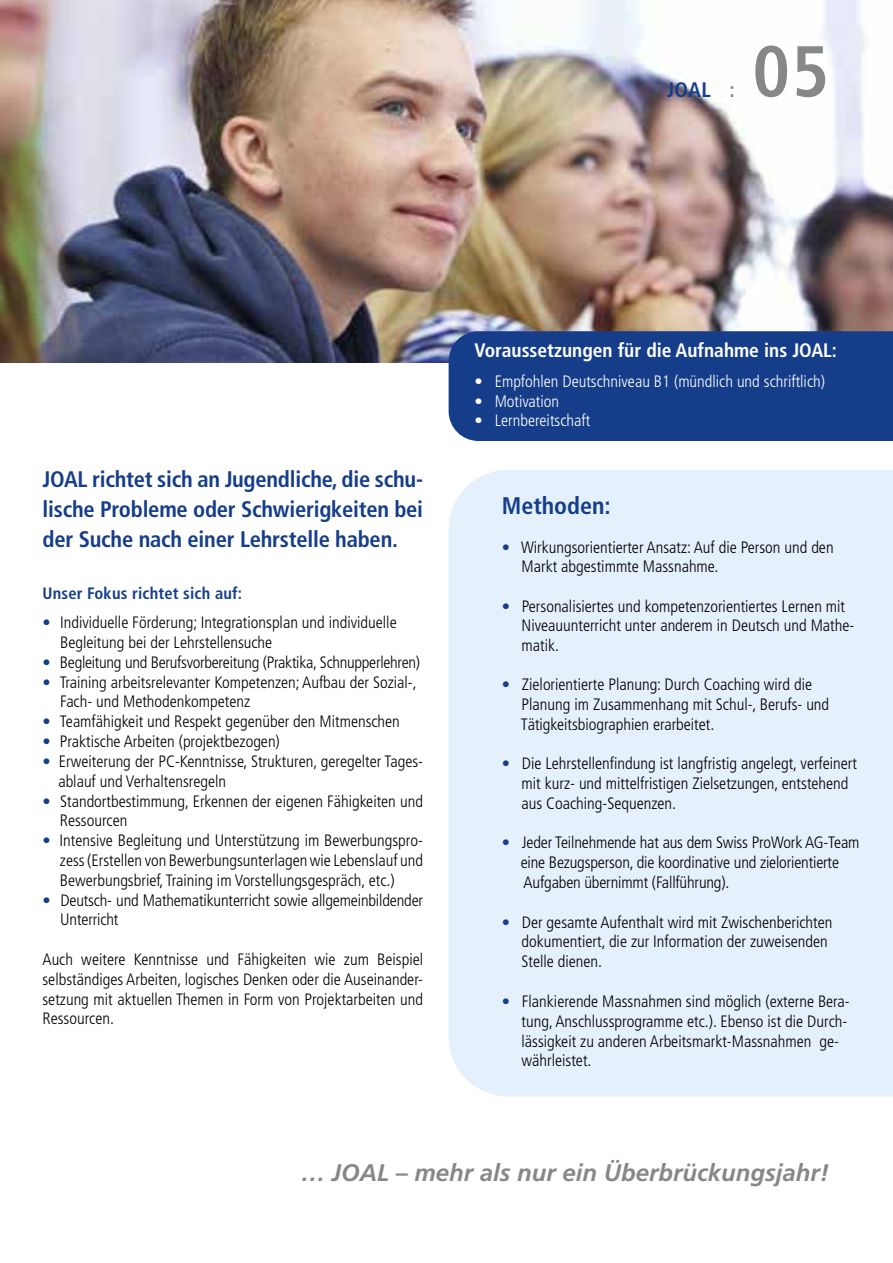
<style>
.page{position:relative;width:893px;height:1263px;background:#fff}
.page>*{position:absolute;margin:0;border:0;box-sizing:border-box;transform-origin:0 0}
.t1{font:700 condensed 72px "Frutiger";color:#878787}
.t2{font:italic 700 24px "Frutiger";color:#878787}
.t3{font:700 condensed 24px "Frutiger";color:#153d8a}
.t4{font:700 condensed 22.5px/30px "Frutiger";letter-spacing:-.01em;color:#153d8a;text-align:justify}
.t5{font:700 condensed 21px "Frutiger";color:#153d8a}
.t6{font:700 condensed 19.5px "Frutiger";color:#fff}
.t7{font:300 condensed 16.5px/19.8px "Frutiger";color:#000}
.t8{font:300 condensed 16.5px "Frutiger";color:#fff}
.t9{font:700 condensed 16.5px "Frutiger";letter-spacing:.01em;color:#153d8a}
.s1{color:#878787}
.s2{color:#153d8a}
</style>
<div class="page">
<img style="left:0;top:0;width:893px;height:362px">
<div style="left:449px;top:470px;width:444px;height:626px;background:#e4f0fb"></div>
<div style="left:449px;top:331px;width:444px;height:110px;background:#153d8a"></div>
<p class="t5" style="left:667px;top:77px;width:70px">JOAL <span class="s1">:</span></p>
<h1 class="t1" style="left:752px;top:29px;width:78px">05</h1>
<h3 class="t4" style="left:43px;top:464px;width:382px">JOAL richtet sich an Jugendliche, die schu&shy;lische Probleme oder Schwierigkeiten bei der Suche nach einer Lehrstelle haben.</h3>
<p class="t9" style="left:43px;top:583px;width:201px">Unser Fokus richtet sich auf:</p>
<p class="t7" style="left:60px;top:613px;width:338px;text-indent:-18px"><span class="s2">•</span> Individuelle Förderung; Integrationsplan und individuelle<br>Begleitung bei der Lehrstellensuche</p>
<p class="t7" style="left:43px;top:652px;width:379px"><span class="s2">•</span> Begleitung und Berufsvorbereitung (Praktika, Schnupperlehren)</p>
<p class="t7" style="left:60px;top:672px;width:358px;text-indent:-18px"><span class="s2">•</span> Training arbeitsrelevanter Kompetenzen; Aufbau der Sozial-,<br>Fach- und Methodenkompetenz</p>
<p class="t7" style="left:43px;top:712px;width:359px"><span class="s2">•</span> Teamfähigkeit und Respekt gegenüber den Mitmenschen</p>
<p class="t7" style="left:43px;top:732px;width:239px"><span class="s2">•</span> Praktische Arbeiten (projektbezogen)</p>
<p class="t7" style="left:58px;top:751px;width:366px;text-indent:-16px"><span class="s2">•</span> Erweiterung der PC-Kenntnisse, Strukturen, geregelter Tages&shy;ablauf und Verhaltensregeln</p>
<p class="t7" style="left:60px;top:791px;width:365px;text-indent:-17px"><span class="s2">•</span> Standortbestimmung, Erkennen der eigenen Fähigkeiten und<br>Ressourcen</p>
<p class="t7" style="left:60px;top:831px;width:365px;text-align:justify;text-indent:-17px"><span class="s2">•</span> Intensive Begleitung und Unterstützung im Bewerbungspro&shy;zess (Erstellen von Bewerbungsunterlagen wie Lebenslauf und Bewerbungsbrief, Training im Vorstellungsgespräch, etc.)</p>
<p class="t7" style="left:60px;top:890px;width:364px;text-indent:-18px"><span class="s2">•</span> Deutsch- und Mathematikunterricht sowie allgemeinbildender<br>Unterricht</p>
<p class="t7" style="left:43px;top:949px;width:382px;text-align:justify">Auch weitere Kenntnisse und Fähigkeiten wie zum Beispiel selbständiges Arbeiten, logisches Denken oder die Auseinander&shy;setzung mit aktuellen Themen in Form von Projektarbeiten und Ressourcen.</p>
<p class="t6" style="left:475px;top:338px;width:364px">Voraussetzungen für die Aufnahme ins JOAL:</p>
<p class="t8" style="left:475px;top:372px;width:352px">• Empfohlen Deutschniveau B1 (mündlich und schriftlich)</p>
<p class="t8" style="left:475px;top:391px;width:86px">• Motivation</p>
<p class="t8" style="left:475px;top:411px;width:117px">• Lernbereitschaft</p>
<h2 class="t3" style="left:502px;top:491px;width:110px">Methoden:</h2>
<p class="t7" style="left:522px;top:538px;width:314px;text-indent:-20px"><span class="s2">•</span> Wirkungsorientierter Ansatz: Auf die Person und den<br>Markt abgestimmte Massnahme.</p>
<p class="t7" style="left:522px;top:596px;width:334px;text-indent:-20px"><span class="s2">•</span> Personalisiertes und kompetenzorientiertes Lernen mit<br>Niveauunterricht unter anderem in Deutsch und Mathe&shy;matik.</p>
<p class="t7" style="left:521px;top:675px;width:310px;text-indent:-19px"><span class="s2">•</span> Zielorientierte Planung: Durch Coaching wird die<br>Planung im Zusammenhang mit Schul-, Berufs- und<br>Tätigkeitsbiographien erarbeitet.</p>
<p class="t7" style="left:522px;top:754px;width:337px;text-indent:-20px"><span class="s2">•</span> Die Lehrstellenfindung ist langfristig angelegt, verfeinert mit kurz- und mittelfristigen Zielsetzungen, entstehend aus Coaching-Sequenzen.</p>
<p class="t7" style="left:521px;top:833px;width:340px;text-indent:-19px"><span class="s2">•</span> Jeder Teilnehmende hat aus dem Swiss ProWork AG-Team eine Bezugsperson, die koordinative und zielorientierte<br>Aufgaben übernimmt (Fallführung).</p>
<p class="t7" style="left:522px;top:912px;width:312px;text-indent:-20px"><span class="s2">•</span> Der gesamte Aufenthalt wird mit Zwischenberichten dokumentiert, die zur Information der zuweisenden<br>Stelle dienen.</p>
<p class="t7" style="left:522px;top:991px;width:330px;text-indent:-20px"><span class="s2">•</span> Flankierende Massnahmen sind möglich (externe Bera&shy;tung, Anschlussprogramme etc.). Ebenso ist die Durch&shy;lässigkeit zu anderen Arbeitsmarkt-Massnahmen ge&shy;währleistet.</p>
<h2 class="t2" style="left:301px;top:1158px;width:530px">… JOAL – mehr als nur ein Überbrückungsjahr!</h2>
</div>
